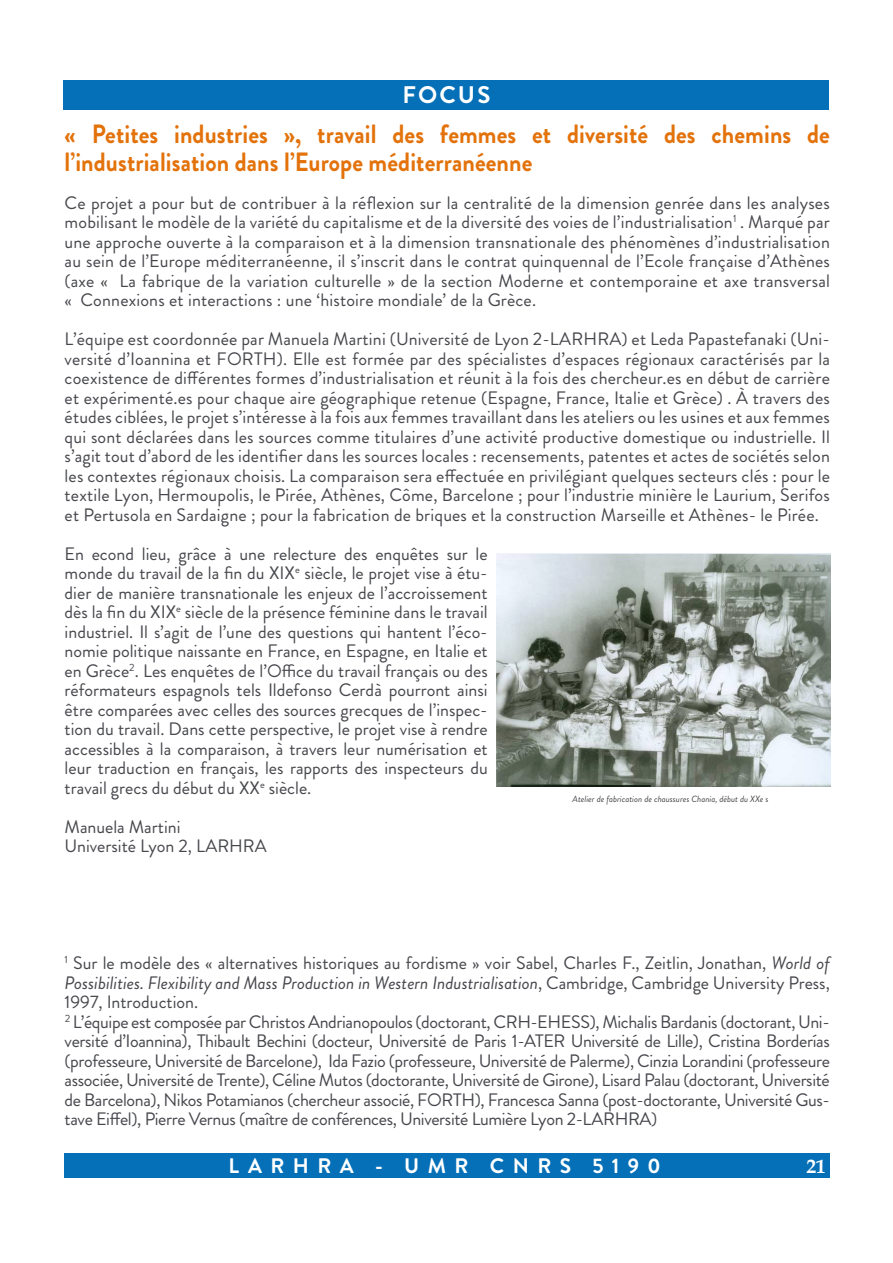
<style>
.page{position:relative;width:893px;height:1263px;background:#fff}
.page>*{position:absolute;margin:0;border:0;box-sizing:border-box;transform-origin:0 0}
.t1{font:700 26.4px/28.5px "Brandon Grotesque";letter-spacing:.005em;color:#e3720a;scale:.91 1}
.t2{font:700 24px "Brandon Grotesque";letter-spacing:.085em;color:#fff}
.t3{font:700 21px "Brandon Grotesque";letter-spacing:.4em;color:#fff}
.t4{font:700 19.5px "Book Antiqua";color:#fff}
.t5{font:18px/19.5px "Brandon Grotesque";color:#46474c;text-align:justify}
.t6{font:italic 9px "Brandon Grotesque";color:#46474c}
.s1{font-style:italic}
</style>
<div class="page">
<div style="left:64px;top:1153px;width:765px;height:25px;background:#0570b7"></div>
<div style="left:64px;top:81px;width:765px;height:29px;background:#0570b7"></div>
<img style="left:496px;top:553px;width:334px;height:233px">
<p class="t2" style="left:403px;top:78px;width:89px">FOCUS</p>
<p class="t1" style="left:65px;top:120px;width:842px">« Petites industries », travail des femmes et diversité des chemins de l’industrialisation dans l’Europe méditerranéenne</p>
<p class="t5" style="left:65px;top:193px;width:767px">Ce projet a pour but de contribuer à la réflexion sur la centralité de la dimension genrée dans les analyses mobilisant le modèle de la variété du capitalisme et de la diversité des voies de l’industrialisation<sup>1</sup> . Marqué par une approche ouverte à la comparaison et à la dimension transnationale des phénomènes d’industrialisation au sein de l’Europe méditerranéenne, il s’inscrit dans le contrat quinquennal de l’Ecole française d’Athènes (axe « La fabrique de la variation culturelle » de la section Moderne et contemporaine et axe transversal « Connexions et interactions : une ‘histoire mondiale’ de la Grèce.</p>
<p class="t5" style="left:65px;top:329px;width:767px">L’équipe est coordonnée par Manuela Martini (Université de Lyon 2-LARHRA) et Leda Papastefanaki (Uni&shy;versité d’Ioannina et FORTH). Elle est formée par des spécialistes d’espaces régionaux caractérisés par la coexistence de différentes formes d’industrialisation et réunit à la fois des chercheur.es en début de carrière et expérimenté.es pour chaque aire géographique retenue (Espagne, France, Italie et Grèce) . À travers des études ciblées, le projet s’intéresse à la fois aux femmes travaillant dans les ateliers ou les usines et aux femmes qui sont déclarées dans les sources comme titulaires d’une activité productive domestique ou industrielle. Il s’agit tout d’abord de les identifier dans les sources locales : recensements, patentes et actes de sociétés selon les contextes régionaux choisis. La comparaison sera effectuée en privilégiant quelques secteurs clés : pour le textile Lyon, Hermoupolis, le Pirée, Athènes, Côme, Barcelone ; pour l’industrie minière le Laurium, Serifos et Pertusola en Sardaigne ; pour la fabrication de briques et la construction Marseille et Athènes- le Pirée.</p>
<p class="t5" style="left:65px;top:544px;width:425px">En econd lieu, grâce à une relecture des enquêtes sur le monde du travail de la fin du XIX<sup>e</sup> siècle, le projet vise à étu&shy;dier de manière transnationale les enjeux de l’accroissement dès la fin du XIX<sup>e</sup> siècle de la présence féminine dans le travail industriel. Il s’agit de l’une des questions qui hantent l’éco&shy;nomie politique naissante en France, en Espagne, en Italie et en Grèce<sup>2</sup>. Les enquêtes de l’Office du travail français ou des réformateurs espagnols tels Ildefonso Cerdà pourront ainsi être comparées avec celles des sources grecques de l’inspec&shy;tion du travail. Dans cette perspective, le projet vise à rendre accessibles à la comparaison, à travers leur numérisation et leur traduction en français, les rapports des inspecteurs du travail grecs du début du XX<sup>e</sup> siècle.</p>
<p class="t5" style="left:65px;top:817px;width:117px">Manuela Martini</p>
<p class="t5" style="left:65px;top:836px;width:204px">Université Lyon 2, LARHRA</p>
<p class="t6" style="left:573px;top:793px;width:197px">Atelier de fabrication de chaussures Chania, début du XXe s</p>
<p class="t5" style="left:65px;top:953px;width:767px"><sup>1</sup> Sur le modèle des « alternatives historiques au fordisme » voir Sabel, Charles F., Zeitlin, Jonathan, <span class="s1">World of Possibilities. Flexibility and Mass Production in Western Industrialisation</span>, Cambridge, Cambridge University Press, 1997, Introduction.</p>
<p class="t5" style="left:65px;top:1012px;width:767px"><sup>2</sup> L’équipe est composée par Christos Andrianopoulos (doctorant, CRH-EHESS), Michalis Bardanis (doctorant, Uni&shy;versité d’Ioannina), Thibault Bechini (docteur, Université de Paris 1-ATER Université de Lille), Cristina Borderías (professeure, Université de Barcelone), Ida Fazio (professeure, Université de Palerme), Cinzia Lorandini (professeure associée, Université de Trente), Céline Mutos (doctorante, Université de Girone), Lisard Palau (doctorant, Université de Barcelona), Nikos Potamianos (chercheur associé, FORTH), Francesca Sanna (post-doctorante, Université Gus&shy;tave Eiffel), Pierre Vernus (maître de conférences, Université Lumière Lyon 2-LARHRA)</p>
<p class="t3" style="left:228px;top:1151px;width:434px">LARHRA - UMR CNRS 5190</p>
<p class="t4" style="left:806px;top:1153px;width:21px">21</p>
</div>
